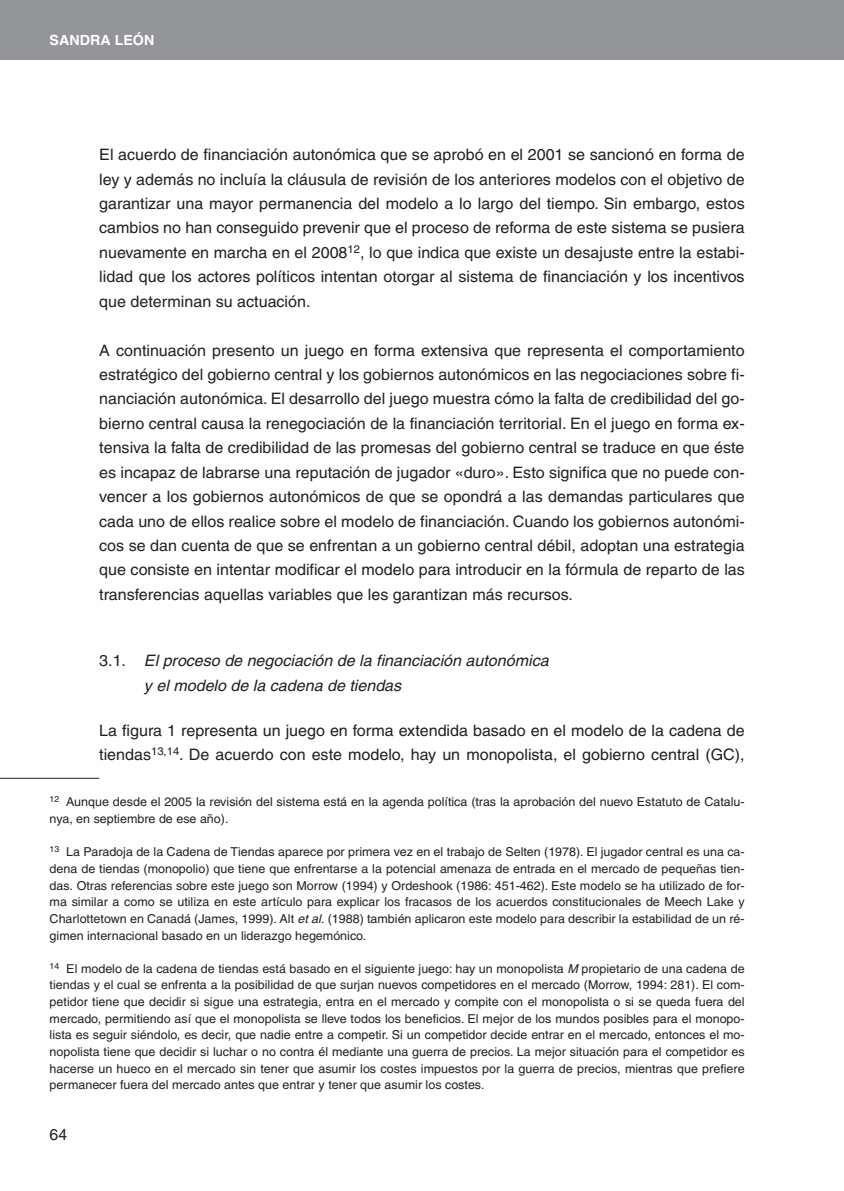
<style>
.page{position:relative;width:844px;height:1191px;background:#fff}
.page>*{position:absolute;margin:0;border:0;box-sizing:border-box;transform-origin:0 0}
.t1{font:15.75px/24.5px "Helvetica";color:#231f20;text-align:justify}
.t2{font:italic 15.75px/24.5px "Helvetica";color:#231f20}
.t3{font:700 14px "Helvetica";color:#fff}
.t4{font:12.25px/16.6px "Helvetica";color:#231f20;text-align:justify}
.s1{font-style:normal}
.s2{font-style:italic}
</style>
<div class="page">
<div style="left:0;top:0;width:843px;height:60px;background:#939598"></div>
<hr style="left:0;top:778px;width:99px;height:1px;background:#231f20">
<p class="t3" style="left:50px;top:35px;width:106px">SANDRA LEÓN</p>
<p class="t1" style="left:99px;top:144px;width:646px">El acuerdo de financiación autonómica que se aprobó en el 2001 se sancionó en forma de ley y además no incluía la cláusula de revisión de los anteriores modelos con el objetivo de garantizar una mayor permanencia del modelo a lo largo del tiempo. Sin embargo, estos cambios no han conseguido prevenir que el proceso de reforma de este sistema se pusiera nuevamente en marcha en el 2008<sup>12</sup>, lo que indica que existe un desajuste entre la estabi&shy;lidad que los actores políticos intentan otorgar al sistema de financiación y los incentivos que determinan su actuación.</p>
<p class="t1" style="left:99px;top:339px;width:647px">A continuación presento un juego en forma extensiva que representa el comportamiento estratégico del gobierno central y los gobiernos autonómicos en las negociaciones sobre fi&shy;nanciación autonómica. El desarrollo del juego muestra cómo la falta de credibilidad del go&shy;bierno central causa la renegociación de la financiación territorial. En el juego en forma ex&shy;tensiva la falta de credibilidad de las promesas del gobierno central se traduce en que éste es incapaz de labrarse una reputación de jugador «duro». Esto significa que no puede con&shy;vencer a los gobiernos autonómicos de que se opondrá a las demandas particulares que cada uno de ellos realice sobre el modelo de financiación. Cuando los gobiernos autonómi&shy;cos se dan cuenta de que se enfrentan a un gobierno central débil, adoptan una estrategia que consiste en intentar modificar el modelo para introducir en la fórmula de reparto de las transferencias aquellas variables que les garantizan más recursos.</p>
<p class="t2" style="left:144px;top:650px;width:409px;text-indent:-45px"><span class="s1">3 . 1 .</span> El proceso de negociación de la financiación autonómica y el modelo de la cadena de tiendas</p>
<p class="t1" style="left:99px;top:720px;width:646px">La figura 1 representa un juego en forma extendida basado en el modelo de la cadena de tiendas<sup>13,14</sup>. De acuerdo con este modelo, hay un monopolista, el gobierno central (GC),</p>
<p class="t4" style="left:50px;top:795px;width:696px"><sup>12</sup> Aunque desde el 2005 la revisión del sistema está en la agenda política (tras la aprobación del nuevo Estatuto de Catalu&shy;nya, en septiembre de ese año).</p>
<p class="t4" style="left:50px;top:845px;width:696px"><sup>13</sup> La Paradoja de la Cadena de Tiendas aparece por primera vez en el trabajo de Selten (1978). El jugador central es una ca&shy;dena de tiendas (monopolio) que tiene que enfrentarse a la potencial amenaza de entrada en el mercado de pequeñas tien&shy;das. Otras referencias sobre este juego son Morrow (1994) y Ordeshook (1986: 451-462). Este modelo se ha utilizado de for&shy;ma similar a como se utiliza en este artículo para explicar los fracasos de los acuerdos constitucionales de Meech Lake y Charlottetown en Canadá (James, 1999). Alt <span class="s2">et al.</span>(1988) también aplicaron este modelo para describir la estabilidad de un ré&shy;gimen internacional basado en un liderazgo hegemónico.</p>
<p class="t4" style="left:50px;top:961px;width:696px"><sup>14</sup> El modelo de la cadena de tiendas está basado en el siguiente juego: hay un monopolista <span class="s2">M</span>propietario de una cadena de tiendas y el cual se enfrenta a la posibilidad de que surjan nuevos competidores en el mercado (Morrow, 1994: 281). El com&shy;petidor tiene que decidir si sigue una estrategia, entra en el mercado y compite con el monopolista o si se queda fuera del mercado, permitiendo así que el monopolista se lleve todos los beneficios. El mejor de los mundos posibles para el monopo&shy;lista es seguir siéndolo, es decir, que nadie entre a competir. Si un competidor decide entrar en el mercado, entonces el mo&shy;nopolista tiene que decidir si luchar o no contra él mediante una guerra de precios. La mejor situación para el competidor es hacerse un hueco en el mercado sin tener que asumir los costes impuestos por la guerra de precios, mientras que prefiere permanecer fuera del mercado antes que entrar y tener que asumir los costes.</p>
<p class="t1" style="left:50px;top:1124px;width:19px">64</p>
</div>
